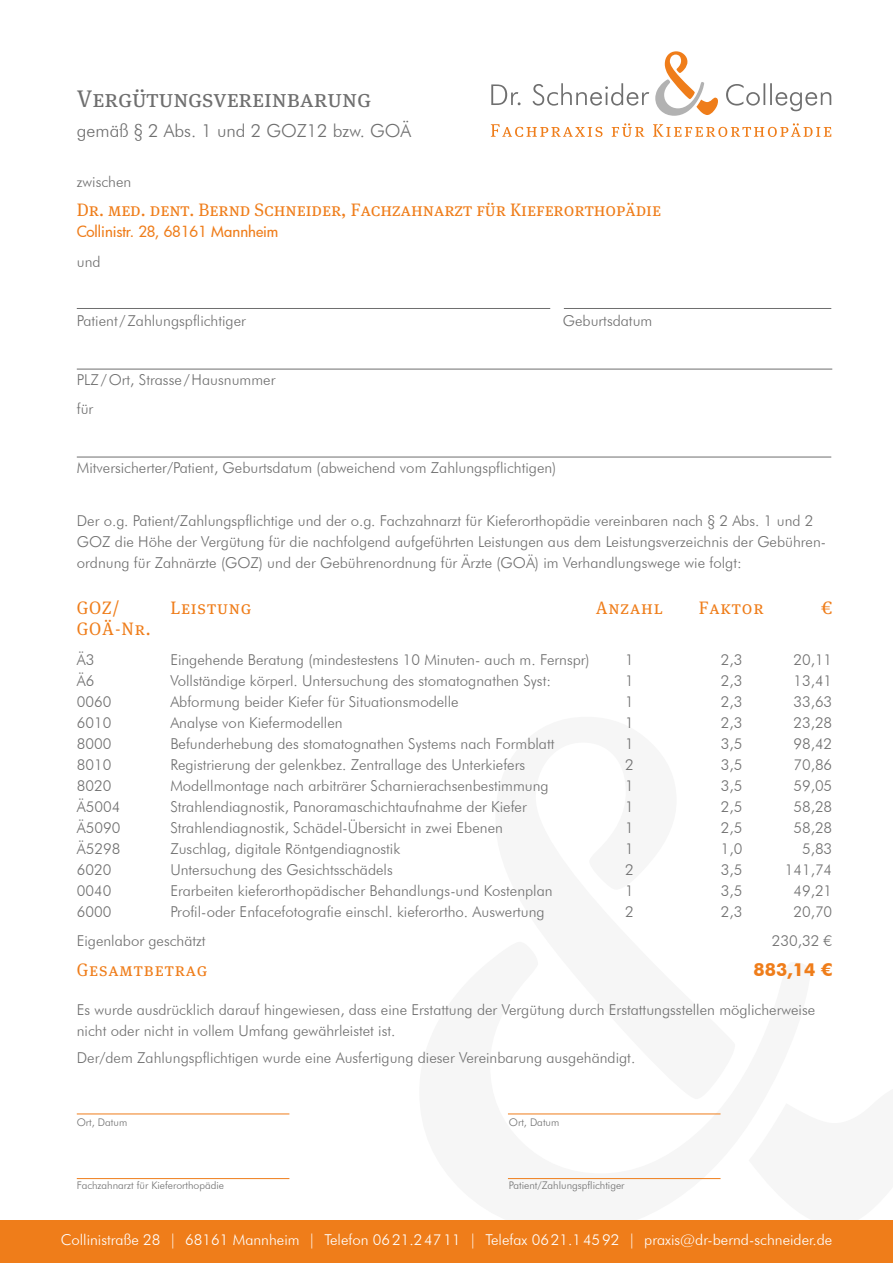
<style>
.page{position:relative;width:893px;height:1263px;background:#fff}
.page>*{position:absolute;margin:0;border:0;box-sizing:border-box;transform-origin:0 0}
.t1{font:24px "Meta Serif Sc";color:#6f6f6f}
.t2{font:18px "Meta Serif Sc";color:#ef7d1a}
.t3{font:300 18px "Futura BT";color:#6f6f6f}
.t4{font:18px "Meta Serif Sc";letter-spacing:.05em;color:#ef7d1a}
.t5{font:700 18px "Futura BT";color:#ef7d1a}
.t6{font:300 15px/21px "Futura BT";color:#6f6f6f}
.t7{font:300 15px "Futura BT";color:#fff}
.t8{font:500 15px "Futura";color:#ef7d1a}
.t9{font:300 10.5px "Futura BT";color:#6f6f6f}
</style>
<div class="page">
<svg style="left:655px;top:51px;width:63px;height:65px"></svg>
<svg style="left:726px;top:83px;width:105px;height:28px"></svg>
<svg style="left:491px;top:123px;width:340px;height:14px"></svg>
<svg style="left:491px;top:83px;width:158px;height:23px"></svg>
<div style="left:0;top:1220px;width:893px;height:43px;background:#ef7d1a"></div>
<hr style="left:77px;top:308px;width:473px;height:1px;background:#6f6f6f">
<hr style="left:77px;top:369px;width:755px;height:1px;background:#6f6f6f">
<hr style="left:77px;top:457px;width:754px;height:1px;background:#6f6f6f">
<hr style="left:564px;top:308px;width:267px;height:1px;background:#6f6f6f">
<hr style="left:77px;top:1114px;width:212px;height:1px;background:#ef7d1a">
<hr style="left:508px;top:1114px;width:212px;height:1px;background:#ef7d1a">
<hr style="left:77px;top:1178px;width:212px;height:1px;background:#ef7d1a">
<hr style="left:508px;top:1178px;width:212px;height:1px;background:#ef7d1a">
<h1 class="t1" style="left:77px;top:85px;width:296px">Vergütungsvereinbarung</h1>
<p class="t3" style="left:77px;top:120px;width:336px">gemäß § 2 Abs. 1 und 2 GOZ12 bzw. GOÄ</p>
<p class="t6" style="left:77px;top:171px;width:56px">zwischen</p>
<p class="t2" style="left:77px;top:200px;width:586px">Dr. med. dent. Bernd Schneider, Fachzahnarzt für Kieferorthopädie</p>
<p class="t8" style="left:77px;top:222px;width:203px">Collinistr. 28, 68161 Mannheim</p>
<p class="t6" style="left:77px;top:251px;width:25px">und</p>
<p class="t6" style="left:77px;top:310px;width:171px">Patient /Zahlungspflichtiger</p>
<p class="t6" style="left:563px;top:310px;width:91px">Geburtsdatum</p>
<p class="t6" style="left:77px;top:365px;width:200px;line-height:29.5px">PLZ/Ort, Strasse /Hausnummer für</p>
<p class="t6" style="left:77px;top:457px;width:481px">Mitversicherter/Patient, Geburtsdatum (abweichend vom Zahlungspflichtigen)</p>
<p class="t6" style="left:77px;top:510px;width:751px">Der o.g. Patient/Zahlungspflichtige und der o.g. Fachzahnarzt für Kieferorthopädie vereinbaren nach § 2 Abs. 1 und 2<br>GOZ die Höhe der Vergütung für die nachfolgend aufgeführten Leistungen aus dem Leistungsverzeichnis der Gebühren&shy;ordnung für Zahnärzte (GOZ) und der Gebührenordnung für Ärzte (GOÄ) im Verhandlungswege wie folgt:</p>
<p class="t2" style="left:77px;top:597px;width:44px">GOZ/</p>
<p class="t4" style="left:170px;top:597px;width:83px">Leistung</p>
<p class="t2" style="left:596px;top:597px;width:68px">Anzahl</p>
<p class="t2" style="left:699px;top:597px;width:67px">Faktor</p>
<p class="t2" style="left:821px;top:597px;width:13px">€</p>
<p class="t2" style="left:77px;top:618px;width:76px">GOÄ-Nr.</p>
<p class="t6" style="left:77px;top:649px;width:19px">Ä3</p>
<p class="t6" style="left:170px;top:649px;width:421px">Eingehende Beratung (mindestestens 10 Minuten- auch m. Fernspr)</p>
<p class="t6" style="left:625px;top:649px;width:10px">1</p>
<p class="t6" style="left:721px;top:649px;width:23px">2,3</p>
<p class="t6" style="left:793px;top:649px;width:40px">20,11</p>
<p class="t6" style="left:77px;top:670px;width:19px">Ä6</p>
<p class="t6" style="left:170px;top:670px;width:382px">Vollständige körperl. Untersuchung des stomatognathen Syst:</p>
<p class="t6" style="left:625px;top:670px;width:10px">1</p>
<p class="t6" style="left:721px;top:670px;width:23px">2,3</p>
<p class="t6" style="left:793px;top:670px;width:40px">13,41</p>
<p class="t6" style="left:77px;top:691px;width:36px">0060</p>
<p class="t6" style="left:170px;top:691px;width:290px">Abformung beider Kiefer für Situationsmodelle</p>
<p class="t6" style="left:625px;top:691px;width:10px">1</p>
<p class="t6" style="left:721px;top:691px;width:23px">2,3</p>
<p class="t6" style="left:793px;top:691px;width:40px">33,63</p>
<p class="t6" style="left:77px;top:712px;width:36px">6010</p>
<p class="t6" style="left:170px;top:712px;width:174px">Analyse von Kiefermodellen</p>
<p class="t6" style="left:625px;top:712px;width:10px">1</p>
<p class="t6" style="left:721px;top:712px;width:23px">2,3</p>
<p class="t6" style="left:793px;top:712px;width:40px">23,28</p>
<p class="t6" style="left:77px;top:733px;width:36px">8000</p>
<p class="t6" style="left:170px;top:733px;width:386px">Befunderhebung des stomatognathen Systems nach Formblatt</p>
<p class="t6" style="left:625px;top:733px;width:10px">1</p>
<p class="t6" style="left:721px;top:733px;width:23px">3,5</p>
<p class="t6" style="left:793px;top:733px;width:40px">98,42</p>
<p class="t6" style="left:77px;top:754px;width:36px">8010</p>
<p class="t6" style="left:170px;top:754px;width:356px">Registrierung der gelenkbez. Zentrallage des Unterkiefers</p>
<p class="t6" style="left:625px;top:754px;width:10px">2</p>
<p class="t6" style="left:721px;top:754px;width:23px">3,5</p>
<p class="t6" style="left:793px;top:754px;width:40px">70,86</p>
<p class="t6" style="left:77px;top:775px;width:36px">8020</p>
<p class="t6" style="left:170px;top:775px;width:380px">Modellmontage nach arbiträrer Scharnierachsenbestimmung</p>
<p class="t6" style="left:625px;top:775px;width:10px">1</p>
<p class="t6" style="left:721px;top:775px;width:23px">3,5</p>
<p class="t6" style="left:793px;top:775px;width:40px">59,05</p>
<p class="t6" style="left:77px;top:796px;width:45px">Ä5004</p>
<p class="t6" style="left:170px;top:796px;width:358px">Strahlendiagnostik, Panoramaschichtaufnahme der Kiefer</p>
<p class="t6" style="left:625px;top:796px;width:10px">1</p>
<p class="t6" style="left:721px;top:796px;width:23px">2,5</p>
<p class="t6" style="left:793px;top:796px;width:40px">58,28</p>
<p class="t6" style="left:77px;top:817px;width:45px">Ä5090</p>
<p class="t6" style="left:170px;top:817px;width:334px">Strahlendiagnostik, Schädel-Übersicht in zwei Ebenen</p>
<p class="t6" style="left:625px;top:817px;width:10px">1</p>
<p class="t6" style="left:721px;top:817px;width:23px">2,5</p>
<p class="t6" style="left:793px;top:817px;width:40px">58,28</p>
<p class="t6" style="left:77px;top:838px;width:45px">Ä5298</p>
<p class="t6" style="left:170px;top:838px;width:231px">Zuschlag, digitale Röntgendiagnostik</p>
<p class="t6" style="left:625px;top:838px;width:10px">1</p>
<p class="t6" style="left:721px;top:838px;width:23px">1,0</p>
<p class="t6" style="left:802px;top:838px;width:32px">5,83</p>
<p class="t6" style="left:77px;top:859px;width:36px">6020</p>
<p class="t6" style="left:170px;top:859px;width:224px">Untersuchung des Gesichtsschädels</p>
<p class="t6" style="left:625px;top:859px;width:10px">2</p>
<p class="t6" style="left:721px;top:859px;width:23px">3,5</p>
<p class="t6" style="left:785px;top:859px;width:49px">141,74</p>
<p class="t6" style="left:77px;top:880px;width:36px">0040</p>
<p class="t6" style="left:170px;top:880px;width:384px">Erarbeiten kieferorthopädischer Behandlungs-und Kostenplan</p>
<p class="t6" style="left:625px;top:880px;width:10px">1</p>
<p class="t6" style="left:721px;top:880px;width:23px">3,5</p>
<p class="t6" style="left:793px;top:880px;width:40px">49,21</p>
<p class="t6" style="left:77px;top:901px;width:36px">6000</p>
<p class="t6" style="left:170px;top:901px;width:376px">Profil-oder Enfacefotografie einschl. kieferortho. Auswertung</p>
<p class="t6" style="left:625px;top:901px;width:10px">2</p>
<p class="t6" style="left:721px;top:901px;width:23px">2,3</p>
<p class="t6" style="left:793px;top:901px;width:40px">20,70</p>
<p class="t6" style="left:77px;top:930px;width:130px">Eigenlabor geschätzt</p>
<p class="t6" style="left:772px;top:930px;width:62px">230,32 €</p>
<p class="t4" style="left:77px;top:959px;width:132px">Gesamtbetrag</p>
<p class="t5" style="left:753px;top:958px;width:80px">883,14 €</p>
<p class="t6" style="left:77px;top:999px;width:740px">Es wurde ausdrücklich darauf hingewiesen, dass eine Erstattung der Vergütung durch Erstattungsstellen möglicherweise nicht oder nicht in vollem Umfang gewährleistet ist.</p>
<p class="t6" style="left:77px;top:1047px;width:560px">Der/dem Zahlungspflichtigen wurde eine Ausfertigung dieser Vereinbarung ausgehändigt.</p>
<p class="t9" style="left:77px;top:1115px;width:52px">Ort, Datum</p>
<p class="t9" style="left:509px;top:1115px;width:52px">Ort, Datum</p>
<p class="t9" style="left:77px;top:1178px;width:149px">Fachzahnarzt für Kieferorthopädie</p>
<p class="t9" style="left:509px;top:1178px;width:117px">Patient/Zahlungspflichtiger</p>
<p class="t7" style="left:61px;top:1230px;width:773px">Collinistraße 28 | 68161 Mannheim | Telefon 0621.24711 | Telefax 0621.14592 | praxis@dr-bernd-schneider.de</p>
</div>
